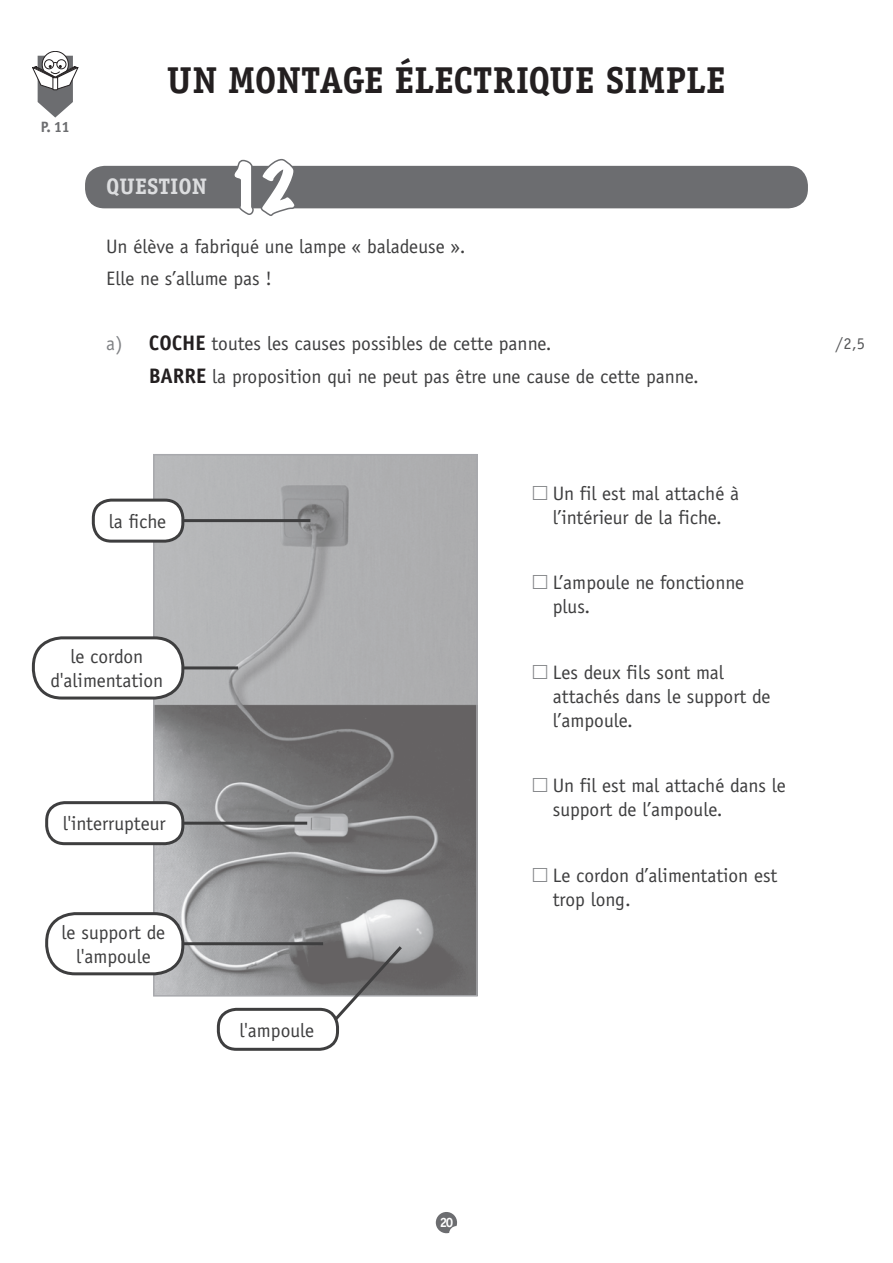
<style>
.page{position:relative;width:893px;height:1263px;background:#fff}
.page>*{position:absolute;margin:0;border:0;box-sizing:border-box;transform-origin:0 0}
.t1{font:expanded 60px "Marker Felt";color:#fff}
.t2{font:700 37.5px "Officina Serif";color:#231f20}
.t3{font:700 22.5px "Officina Serif";color:#dcdddf}
.t4{font:700 21px "Officina Sans";color:#231f20}
.t5{font:19.5px/24px "Officina Sans";color:#3e3e3f}
.t6{font:16.5px "Officina Serif";color:#57585a}
.t7{font:700 15px "Officina Sans";color:#6c6d70}
.t8{font:700 13.5px "Officina Serif";color:#fff}
.s1{color:#808285}
.s2{font-weight:700;font-size:21px;color:#231f20}
</style>
<div class="page">
<svg style="left:436px;top:1212px;width:21px;height:21px"></svg>
<div style="left:85px;top:166px;width:723px;height:42px;background:#6c6d70;border-radius:20px"></div>
<svg style="left:231px;top:158px;width:66px;height:58px"></svg>
<img style="left:156px;top:457px;width:319px;height:536px">
<div style="left:153px;top:454px;width:325px;height:542px;border:2px solid #a8a9ad"></div>
<hr style="left:175px;top:519px;width:135px;height:3px;background:#3e3e3f">
<hr style="left:175px;top:822px;width:132px;height:3px;background:#3e3e3f">
<hr style="left:175px;top:942px;width:148px;height:3px;background:#3e3e3f">
<svg style="left:328px;top:943px;width:77px;height:79px"></svg>
<hr style="left:175px;top:666px;width:63px;height:3px;background:#3e3e3f">
<div style="left:93px;top:500px;width:90px;height:41px;background:#fff;border-radius:18px"></div>
<div style="left:92px;top:499px;width:92px;height:44px;border:3px solid #3e3e3f;border-radius:18px"></div>
<div style="left:47px;top:803px;width:136px;height:41px;background:#fff;border-radius:18px"></div>
<div style="left:45px;top:801px;width:139px;height:44px;border:3px solid #3e3e3f;border-radius:18px"></div>
<div style="left:47px;top:914px;width:136px;height:60px;background:#fff;border-radius:29px"></div>
<div style="left:45px;top:912px;width:139px;height:63px;border:3px solid #3e3e3f;border-radius:29px"></div>
<div style="left:218px;top:1009px;width:119px;height:40px;background:#fff;border-radius:18px"></div>
<div style="left:217px;top:1008px;width:122px;height:43px;border:3px solid #3e3e3f;border-radius:18px"></div>
<div style="left:33px;top:638px;width:150px;height:60px;background:#fff;border-radius:28px"></div>
<div style="left:32px;top:636px;width:152px;height:63px;border:3px solid #3e3e3f;border-radius:28px"></div>
<svg style="left:42px;top:51px;width:26px;height:27px"></svg>
<div style="left:42px;top:51px;width:27px;height:27px;border:1px solid #231f20;border-radius:50%"></div>
<svg style="left:32px;top:56px;width:46px;height:62px"></svg>
<p class="t7" style="left:41px;top:117px;width:30px">P. 11</p>
<h2 class="t2" style="left:167px;top:57px;width:84px">UN MONTAGE</h2>
<h2 class="t2" style="left:395px;top:57px;width:59px">ÉLECTRI</h2>
<h2 class="t2" style="left:529px;top:57px;width:98px">QUE SIMP</h2>
<h2 class="t2" style="left:686px;top:57px;width:38px">LE</h2>
<p class="t3" style="left:106px;top:173px;width:102px">QUESTION</p>
<h1 class="t1" style="left:225px;top:141px;width:74px">12</h1>
<p class="t5" style="left:106px;top:230px;width:361px;line-height:32.5px">Un élève a fabriqué une lampe « baladeuse ».<br>Elle ne s’allume pas !</p>
<p class="t5" style="left:106px;top:332px;width:447px"><span class="s1">a)</span> <span class="s2">COCHE</span> toutes les causes possibles de cette panne.</p>
<p class="t4" style="left:149px;top:363px;width:36px">BARRE</p>
<p class="t5" style="left:212px;top:364px;width:488px">la proposition qui ne peut pas être une cause de cette panne.</p>
<p class="t5" style="left:109px;top:509px;width:59px">la fiche</p>
<p class="t5" style="left:553px;top:481px;width:188px">Un fil est mal attaché à l’intérieur de la fiche.</p>
<p class="t5" style="left:553px;top:571px;width:193px">L’ampoule ne fonctionne plus.</p>
<p class="t5" style="left:51px;top:645px;width:114px;text-align:center">le cordon d'alimentation</p>
<p class="t5" style="left:63px;top:812px;width:105px">l'interrupteur</p>
<p class="t5" style="left:62px;top:920px;width:105px;text-align:center">le support de l'ampoule</p>
<p class="t5" style="left:239px;top:1018px;width:76px">l'ampoule</p>
<p class="t5" style="left:553px;top:660px;width:219px">Les deux fils sont mal attachés dans le support de l’ampoule.</p>
<p class="t5" style="left:553px;top:774px;width:234px">Un fil est mal attaché dans le support de l’ampoule.</p>
<p class="t5" style="left:553px;top:863px;width:226px">Le cordon d’alimentation est trop long.</p>
<p class="t6" style="left:835px;top:333px;width:31px">/2,5</p>
<p class="t8" style="left:440px;top:1214px;width:15px">20</p>
</div>
